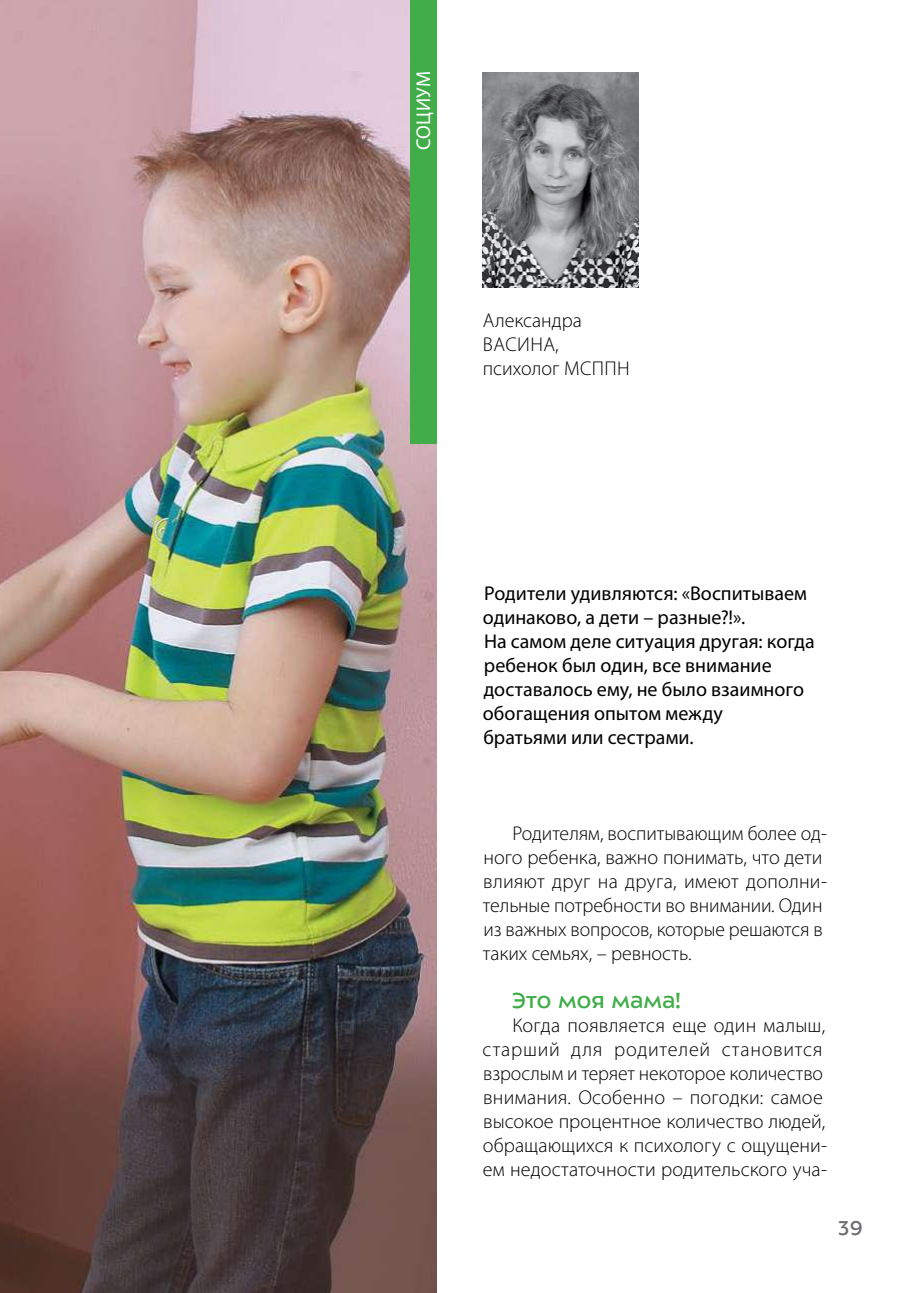
<style>
.page{position:relative;width:908px;height:1293px;background:#fff}
.page>*{position:absolute;margin:0;border:0;box-sizing:border-box;transform-origin:0 0}
.t1{font:24px "ALS Sector";color:#41ad49}
.t2{font:22px "ALS Sector";color:#6d6e71}
.t3{font:300 20px/24px "Myriad Pro";color:#000}
.t4{font:20px/24px "Myriad Pro";color:#000}
.t5{font:20px "Myriad Pro";color:#fff}
</style>
<div class="page">
<img style="left:0;top:0;width:436px;height:1293px">
<img style="left:482px;top:72px;width:156px;height:216px">
<div style="left:409px;top:0;width:27px;height:443px;background:#41ad49"></div>
<p class="t5" style="left:411px;top:150px;width:79px;rotate:-90deg">социум</p>
<p class="t3" style="left:482px;top:308px;width:101px">Александра<br>Васина</p>
<p class="t3" style="left:482px;top:332px;width:149px;text-align:center">,<br>психолог МСППН</p>
<p class="t4" style="left:482px;top:581px;width:333px">Родители удивляются: «Воспитываем одинаково, а дети – разные?!».<br>На самом деле ситуация другая: когда ребенок был один, все внимание доставалось ему, не было взаимного обогащения опытом между<br>братьями или сестрами.</p>
<p class="t3" style="left:482px;top:821px;width:345px;text-indent:30px">Родителям, воспитывающим более од&shy;ного ребенка, важно понимать, что дети влияют друг на друга, имеют дополни&shy;тельные потребности во внимании. Один из важных вопросов, которые решаются в таких семьях, – ревность.</p>
<p class="t1" style="left:512px;top:988px;width:170px">Это моя мама!</p>
<p class="t3" style="left:482px;top:1013px;width:346px;text-indent:30px">Когда появляется еще один малыш, старший для родителей становится взрослым и теряет некоторое количество внимания. Особенно – погодки: самое высокое процентное количество людей, обращающихся к психологу с ощущени&shy;ем недостаточности родительского уча-</p>
<p class="t2" style="left:838px;top:1217px;width:26px">39</p>
</div>
